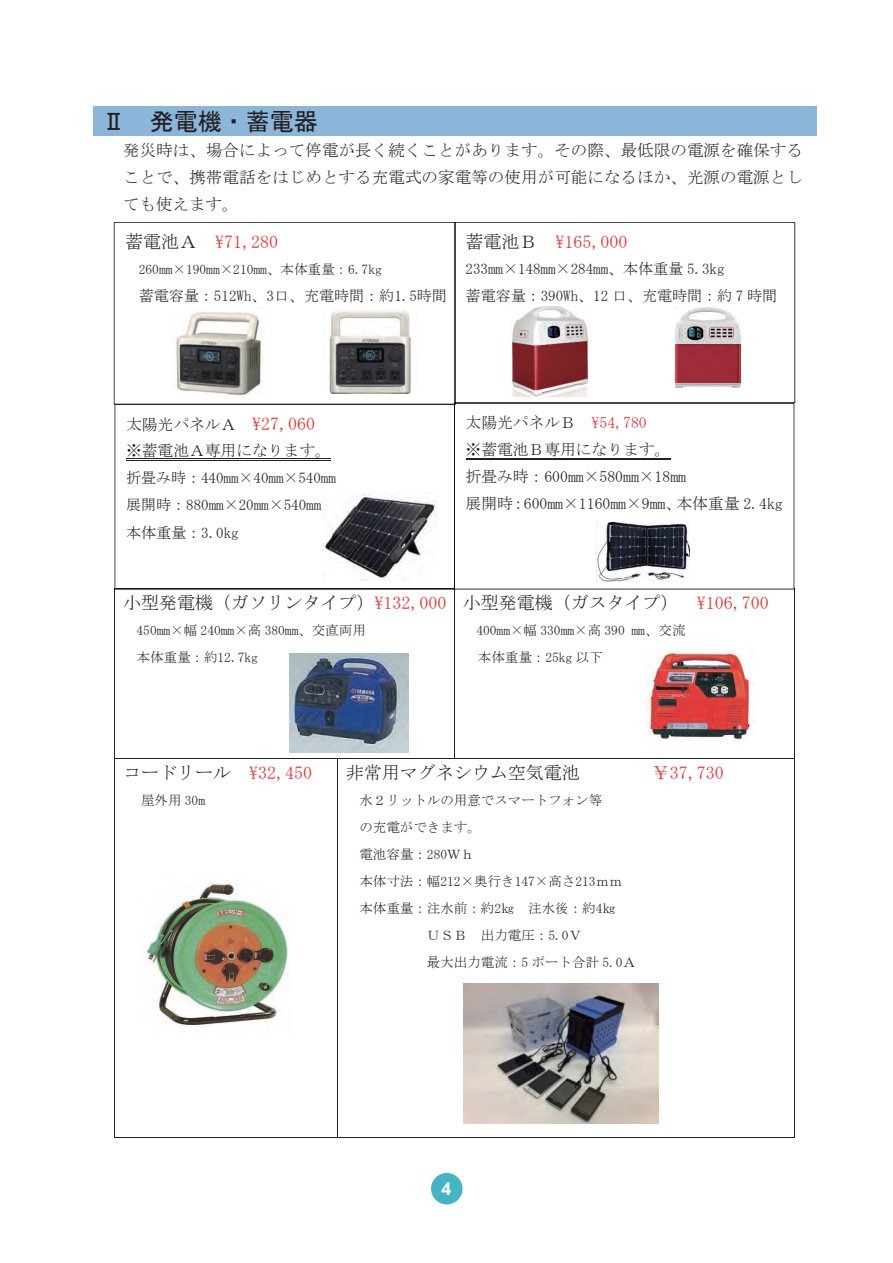
<style>
.page{position:relative;width:893px;height:1263px;background:#fff}
.page>*{position:absolute;margin:0;border:0;box-sizing:border-box;transform-origin:0 0}
.t1{font:24px "MS Gothic";color:#231f20}
.t2{font:18px "MS Mincho";color:#231f20}
.t3{font:18px "MS Mincho";color:#ee2928}
.t4{font:700 18px "Arial";color:#fff}
.t5{font:16.5px/27px "MS Mincho";letter-spacing:.005em;color:#231f20;text-align:justify}
.t6{font:15.75px/27px "MS Mincho";color:#231f20}
.t7{font:15px/27.2px "MS Mincho";color:#231f20}
.t8{font:13.5px/27px "MS Mincho";color:#231f20}
.s1{color:#231f20}
.s2{font-size:18px;color:#ee2928}
.s3{color:#ee2928}
</style>
<div class="page">
<div style="left:431px;top:1173px;width:32px;height:31px;background:#44b5c2;border-radius:50%"></div>
<div style="left:94px;top:106px;width:723px;height:30px;background:#8bb6d9"></div>
<hr style="left:115px;top:589px;width:1px;height:169px;background:#231f20">
<hr style="left:454px;top:589px;width:1px;height:169px;background:#231f20">
<hr style="left:794px;top:589px;width:1px;height:169px;background:#231f20">
<hr style="left:115px;top:758px;width:680px;height:1px;background:#231f20">
<hr style="left:115px;top:759px;width:1px;height:379px;background:#231f20">
<hr style="left:115px;top:1137px;width:223px;height:1px;background:#231f20">
<hr style="left:338px;top:759px;width:1px;height:379px;background:#231f20">
<hr style="left:338px;top:1137px;width:456px;height:1px;background:#231f20">
<hr style="left:794px;top:759px;width:1px;height:379px;background:#231f20">
<img style="left:141px;top:883px;width:148px;height:144px">
<img style="left:463px;top:983px;width:195px;height:140px">
<img style="left:290px;top:653px;width:118px;height:99px">
<img style="left:646px;top:649px;width:105px;height:93px">
<svg style="left:456px;top:222px;width:339px;height:181px"></svg>
<svg style="left:455px;top:403px;width:339px;height:186px"></svg>
<hr style="left:466px;top:458px;width:204px;height:1px;background:#231f20">
<hr style="left:466px;top:459px;width:204px;height:1px;background:#231f20">
<svg style="left:114px;top:222px;width:342px;height:183px"></svg>
<svg style="left:115px;top:404px;width:340px;height:186px"></svg>
<img style="left:597px;top:522px;width:93px;height:60px">
<img style="left:511px;top:307px;width:77px;height:90px">
<img style="left:675px;top:306px;width:66px;height:82px">
<img style="left:323px;top:309px;width:94px;height:85px">
<img style="left:173px;top:308px;width:91px;height:88px">
<img style="left:322px;top:493px;width:114px;height:88px">
<hr style="left:126px;top:458px;width:205px;height:1px;background:#231f20">
<hr style="left:126px;top:460px;width:205px;height:1px;background:#231f20">
<h1 class="t1" style="left:102px;top:110px;width:218px">Ⅱ 発電機・蓄電器</h1>
<p class="t5" style="left:123px;top:136px;width:681px">発災時は、場合によって停電が長く続くことがあります。その際、最低限の電源を確保することで、携帯電話をはじめとする充電式の家電等の使用が可能になるほか、光源の電源としても使えます。</p>
<h2 class="t3" style="left:125px;top:233px;width:154px"><span class="s1">蓄電池Ａ</span> \71,280</h2>
<p class="t8" style="left:139px;top:256px;width:244px">260mm×190mm×210mm、本体重量：6.7kg</p>
<p class="t7" style="left:139px;top:282px;width:310px">蓄電容量：512Wh、3口、充電時間：約1.5時間</p>
<h2 class="t3" style="left:466px;top:233px;width:163px"><span class="s1">蓄電池Ｂ</span> \165,000</h2>
<p class="t7" style="left:466px;top:255px;width:313px">233mm×148mm×284mm、本体重量 5.3kg<br>蓄電容量：390Wh、12 口、充電時間：約 7 時間</p>
<p class="t6" style="left:126px;top:411px;width:206px;line-height:26.2px">太陽光パネルＡ　<span class="s2">\27,060 </span>※蓄電池Ａ専用になります。</p>
<p class="t7" style="left:126px;top:464px;width:211px">折畳み時：440mm×40mm×540mm展開時：880mm×20mm×540mm本体重量：3.0kg</p>
<p class="t6" style="left:466px;top:409px;width:319px">太陽光パネルＢ <span class="s3">\54,780<br></span>※蓄電池Ｂ専用になります。<br>折畳み時：600mm×580mm×18mm<br>展開時：600mm×1160mm×9mm、本体重量 2.4kg</p>
<h2 class="t2" style="left:123px;top:594px;width:325px">小型発電機（ガソリンタイプ）<span class="s3">\132,000</span></h2>
<p class="t8" style="left:137px;top:616px;width:231px">450mm×幅 240mm×高 380mm、交直両用本体重量：約12.7kg</p>
<h2 class="t2" style="left:463px;top:594px;width:307px">小型発電機（ガスタイプ） <span class="s3">\106,700</span></h2>
<p class="t8" style="left:476px;top:616px;width:211px">400mm×幅 330mm×高 390 mm、交流本体重量：25kg 以下</p>
<h2 class="t3" style="left:123px;top:764px;width:190px"><span class="s1">コードリール</span> \32,450</h2>
<p class="t8" style="left:141px;top:786px;width:66px">屋外用 30m</p>
<h2 class="t2" style="left:346px;top:764px;width:235px">非常用マグネシウム空気電池</h2>
<h2 class="t3" style="left:652px;top:764px;width:73px">￥37,730</h2>
<p class="t8" style="left:359px;top:786px;width:244px">水２リットルの用意でスマートフォン等</p>
<p class="t8" style="left:359px;top:813px;width:123px">の充電ができます。</p>
<p class="t8" style="left:359px;top:840px;width:116px">電池容量：280Ｗｈ</p>
<p class="t8" style="left:359px;top:867px;width:265px">本体寸法：幅212×奥行き147×高さ213ｍｍ</p>
<p class="t8" style="left:359px;top:894px;width:258px">本体重量：注水前：約2㎏ 注水後：約4㎏</p>
<p class="t8" style="left:427px;top:921px;width:157px">ＵＳＢ 出力電圧：5.0Ｖ</p>
<p class="t8" style="left:427px;top:948px;width:211px">最大出力電流：5 ポート合計 5.0Ａ</p>
<h2 class="t4" style="left:442px;top:1177px;width:12px">4</h2>
</div>
